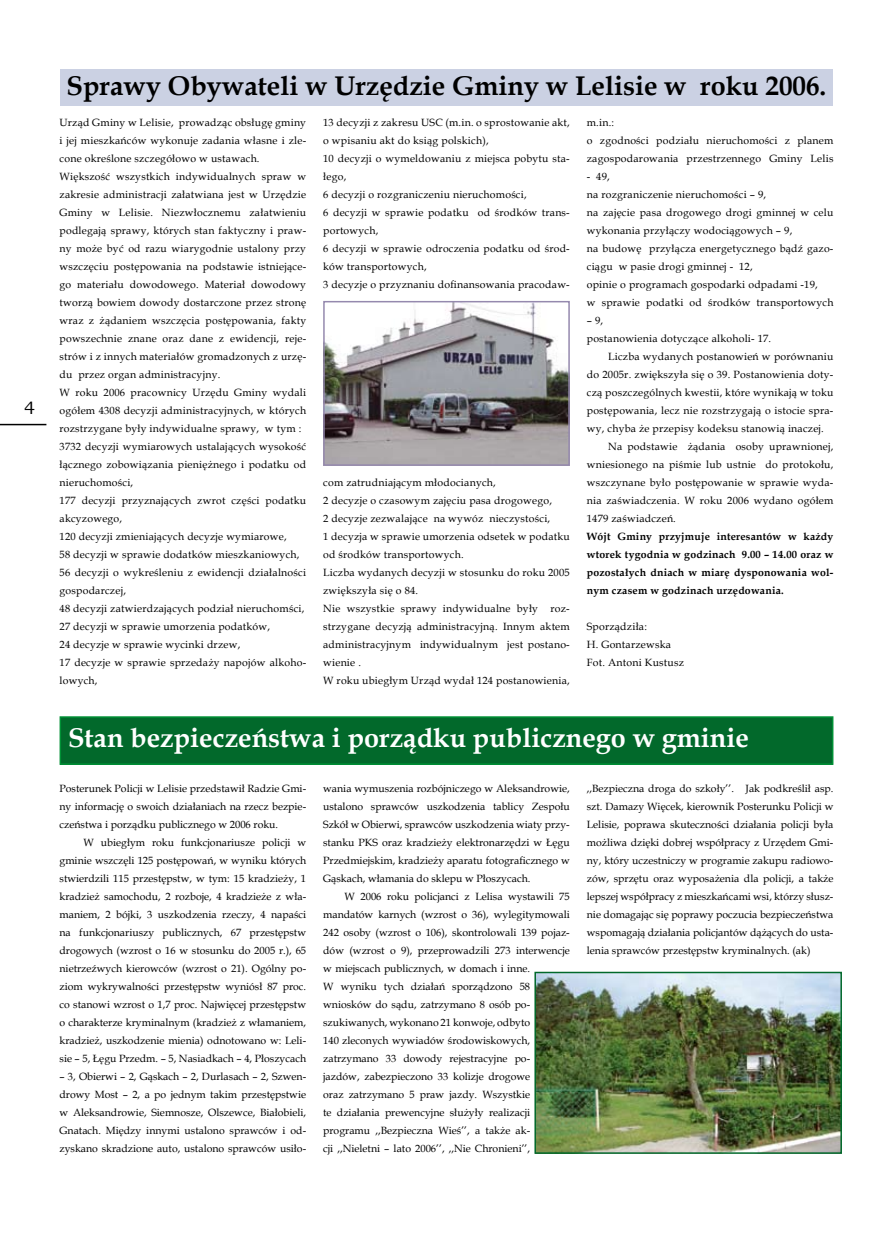
<style>
.page{position:relative;width:876px;height:1242px;background:#fff}
.page>*{position:absolute;margin:0;border:0;box-sizing:border-box;transform-origin:0 0}
.t1{font:700 27px "Book Antiqua";color:#000}
.t2{font:700 27px "Book Antiqua";color:#fff}
.t3{font:10.5px/18px "Book Antiqua";letter-spacing:.02em;color:#000}
.t4{font:10.5px/18px "Book Antiqua";color:#000}
.t5{font:700 10.5px/18px "Book Antiqua";letter-spacing:.02em;color:#000;text-align:justify}
</style>
<div class="page">
<hr style="left:0;top:424px;width:46px;height:1px;background:#000">
<div style="left:60px;top:69px;width:773px;height:37px;background:#cbd1e3"></div>
<div style="left:60px;top:717px;width:773px;height:47px;background:#02692b"></div>
<div style="left:60px;top:716px;width:773px;height:49px;border:2px solid #009035"></div>
<img style="left:537px;top:974px;width:302px;height:176px">
<div style="left:534px;top:971px;width:308px;height:182px;border:2px solid #02692b"></div>
<img style="left:326px;top:304px;width:241px;height:159px">
<div style="left:323px;top:301px;width:247px;height:165px;border:2px solid #9589ae"></div>
<h1 class="t1" style="left:67px;top:67px;width:761px">Sprawy Obywateli w Urzędzie Gminy w Lelisie w roku 2006.</h1>
<p class="t3" style="left:60px;top:113px;width:248px">Urząd Gminy w Lelisie, prowadząc obsługę gminy i jej mieszkańców wykonuje zadania własne i zle&shy;cone określone szczegółowo w ustawach.<br>Większość wszystkich indywidualnych spraw w zakresie administracji załatwiana jest w Urzędzie Gminy w Lelisie. Niezwłocznemu załatwieniu podlegają sprawy, których stan faktyczny i praw&shy;ny może być od razu wiarygodnie ustalony przy wszczęciu postępowania na podstawie istniejące&shy;go materiału dowodowego. Materiał dowodowy tworzą bowiem dowody dostarczone przez stronę wraz z żądaniem wszczęcia postępowania, fakty powszechnie znane oraz dane z ewidencji, reje&shy;strów i z innych materiałów gromadzonych z urzę&shy;du przez organ administracyjny.<br>W roku 2006 pracownicy Urzędu Gminy wydali ogółem 4308 decyzji administracyjnych, w których rozstrzygane były indywidualne sprawy, w tym :<br>3732 decyzji wymiarowych ustalających wysokość łącznego zobowiązania pieniężnego i podatku od nieruchomości,<br>177 decyzji przyznających zwrot części podatku akcyzowego,<br>120 decyzji zmieniających decyzje wymiarowe,<br>58 decyzji w sprawie dodatków mieszkaniowych, 56 decyzji o wykreśleniu z ewidencji działalności gospodarczej,<br>48 decyzji zatwierdzających podział nieruchomści, 27 decyzji w sprawie umorzenia podatków,<br>24 decyzje w sprawie wycinki drzew,<br>17 decyzje w sprawie sprzedaży napojów alkoho&shy;lowych,</p>
<p class="t3" style="left:323px;top:113px;width:248px">13 decyzji z zakresu USC (m.in. o sprostowanie akt, o wpisaniu akt do ksiąg polskich),<br>10 decyzji o wymeldowaniu z miejsca pobytu sta&shy;łego,<br>6 decyzji o rozgraniczeniu nieruchomości,<br>6 decyzji w sprawie podatku od środków trans&shy;portowych,<br>6 decyzji w sprawie odroczenia podatku od środ&shy;ków transportowych,<br>3 decyzje o przyznaniu dofinansowania pracodaw-</p>
<p class="t3" style="left:323px;top:473px;width:248px">com zatrudniającym młodocianych,<br>2 decyzje o czasowym zajęciu pasa drogowego,<br>2 decyzje zezwalające na wywóz nieczystości,<br>1 decyzja w sprawie umorzenia odsetek w podatku od środków transportowych.<br>Liczba wydanych decyzji w stosunku do roku 2005 zwiększyła się o 84.<br>Nie wszystkie sprawy indywidualne były roz&shy;strzygane decyzją administracyjną. Innym aktem administracyjnym indywidualnym jest postano&shy;wienie .<br>W roku ubiegłym Urząd wydał 124 postanowienia,</p>
<p class="t3" style="left:587px;top:113px;width:248px">m.in.:<br>o zgodności podziału nieruchomości z planem zagospodarowania przestrzennego Gminy Lelis</p>
<p class="t3" style="left:587px;top:167px;width:248px">- 49,<br>na rozgraniczenie nieruchomości – 9,<br>na zajęcie pasa drogowego drogi gminnej w celu wykonania przyłączy wodociągowych – 9,<br>na budowę przyłącza energetycznego bądź gazo&shy;ciągu w pasie drogi gminnej - 12,<br>opinie o programach gospodarki odpadami -19,<br>w sprawie podatki od środków transportowych</p>
<p class="t3" style="left:587px;top:311px;width:18px">– 9,</p>
<p class="t3" style="left:587px;top:329px;width:186px">postanowienia dotyczące alkoholi- 17.</p>
<p class="t3" style="left:608px;top:347px;width:227px">Liczba wydanych postanowień w porównaniu</p>
<p class="t3" style="left:587px;top:365px;width:248px">do 2005r. zwiększyła się o 39. Postanowienia doty-</p>
<p class="t3" style="left:587px;top:383px;width:248px">czą poszczególnych kwestii, które wynikają w toku</p>
<p class="t3" style="left:587px;top:401px;width:248px">postępowania, lecz nie rozstrzygają o istocie spra-</p>
<p class="t3" style="left:587px;top:419px;width:239px">wy, chyba że przepisy kodeksu stanowią inaczej.</p>
<p class="t3" style="left:608px;top:437px;width:227px">Na podstawie żądania osoby uprawnionej,</p>
<p class="t3" style="left:587px;top:455px;width:248px">wniesionego na piśmie lub ustnie do protokołu,</p>
<p class="t3" style="left:587px;top:473px;width:248px">wszczynane było postępowanie w sprawie wyda-</p>
<p class="t3" style="left:587px;top:491px;width:248px">nia zaświadczenia. W roku 2006 wydano ogółem</p>
<p class="t3" style="left:587px;top:509px;width:91px">1479 zaświadczeń.</p>
<p class="t5" style="left:587px;top:527px;width:248px">Wójt Gminy przyjmuje interesantów w każdy wtorek tygodnia w godzinach 9.00 – 14.00 oraz w pozostałych dniach w miarę dysponowania wol&shy;nym czasem w godzinach urzędowania.</p>
<p class="t3" style="left:587px;top:617px;width:99px">Sporządziła:<br>H. Gontarzewska<br>Fot. Antoni Kustusz</p>
<h1 class="t2" style="left:68px;top:719px;width:682px">Stan bezpieczeństwa i porządku publicznego w gminie</h1>
<p class="t3" style="left:60px;top:779px;width:248px;text-align:justify">Posterunek Policji w Lelisie przedstawił Radzie Gmi&shy;ny informację o swoich działaniach na rzecz bezpie&shy;czeństwa i porządku publicznego w 2006 roku.</p>
<p class="t3" style="left:60px;top:833px;width:248px;text-align:justify;text-indent:24px">W ubiegłym roku funkcjonariusze policji w gminie wszczęli 125 postępowań, w wyniku których stwierdzili 115 przestępstw, w tym: 15 kradzieży, 1 kradzież samochodu, 2 rozboje, 4 kradzieże z wła&shy;maniem, 2 bójki, 3 uszkodzenia rzeczy, 4 napaści na funkcjonariuszy publicznych, 67 przestępstw drogowych (wzrost o 16 w stosunku do 2005 r.), 65 nietrzeźwych kierowców (wzrost o 21). Ogólny po&shy;ziom wykrywalności przestępstw wyniósł 87 proc. co stanowi wzrost o 1,7 proc. Najwięcej przestępstw o charakterze kryminalnym (kradzież z włamaniem, kradzież, uszkodzenie mienia) odnotowano w: Leli&shy;sie – 5, Łęgu Przedm. – 5, Nasiadkach – 4, Płoszycach</p>
<p class="t3" style="left:60px;top:1067px;width:248px;text-align:justify">– 3, Obierwi – 2, Gąskach – 2, Durlasach – 2, Szwen&shy;drowy Most – 2, a po jednym takim przestępstwie w Aleksandrowie, Siemnosze, Olszewce, Białobieli, Gnatach. Między innymi ustalono sprawców i od&shy;zyskano skradzione auto, ustalono sprawców usiło-</p>
<p class="t3" style="left:323px;top:779px;width:248px;text-align:justify">wania wymuszenia rozbójniczego w Aleksandrowie, ustalono sprawców uszkodzenia tablicy Zespołu Szkół w Obierwi, sprawców uszkodzenia wiaty przy&shy;stanku PKS oraz kradzieży elektronarzędzi w Łęgu Przedmiejskim, kradzieży aparatu fotograficznego w Gąskach, włamania do sklepu w Płoszycach.</p>
<p class="t4" style="left:323px;top:887px;width:248px;text-indent:21px">W 2006 roku policjanci z Lelisa wystawili 75 mandatów karnych (wzrost o 36), wylegitymowali 242 osoby (wzrost o 106), skontrolowali 139 pojaz&shy;dów (wzrost o 9), przeprowadzili 273 interwencje w miejscach publicznych, w domach i inne.<br>W wyniku tych działań sporządzono 58 wniosków do sądu, zatrzymano 8 osób po&shy;szukiwanych, wykonano 21 konwoje, odbyto<br>140 zleconych wywiadów środowiskowych, zatrzymano 33 dowody rejestracyjne po-<br>jazdów, zabezpieczono 33 kolizje drogowe<br>oraz zatrzymano 5 praw jazdy. Wszystkie<br>te działania prewencyjne służyły realizacji programu ,,Bezpieczna Wieś’’, a także ak-<br>cji ,,Nieletni – lato 2006’’, ,,Nie Chronieni’’,</p>
<p class="t3" style="left:587px;top:779px;width:248px;text-align:justify">,,Bezpieczna droga do szkoły’’. Jak podkreślił asp. szt. Damazy Więcek, kierownik Posterunku Policji w Lelisie, poprawa skuteczności działania policji była możliwa dzięki dobrej współpracy z Urzędem Gmi&shy;ny, który uczestniczy w programie zakupu radiowo&shy;zów, sprzętu oraz wyposażenia dla policji, a także lepszej współpracy z mieszkańcami wsi, którzy słusz&shy;nie domagając się poprawy poczucia bezpieczeństwa wspomagają działania policjantów dążących do usta&shy;lenia sprawców przestępstw kryminalnych. (ak)</p>
</div>
